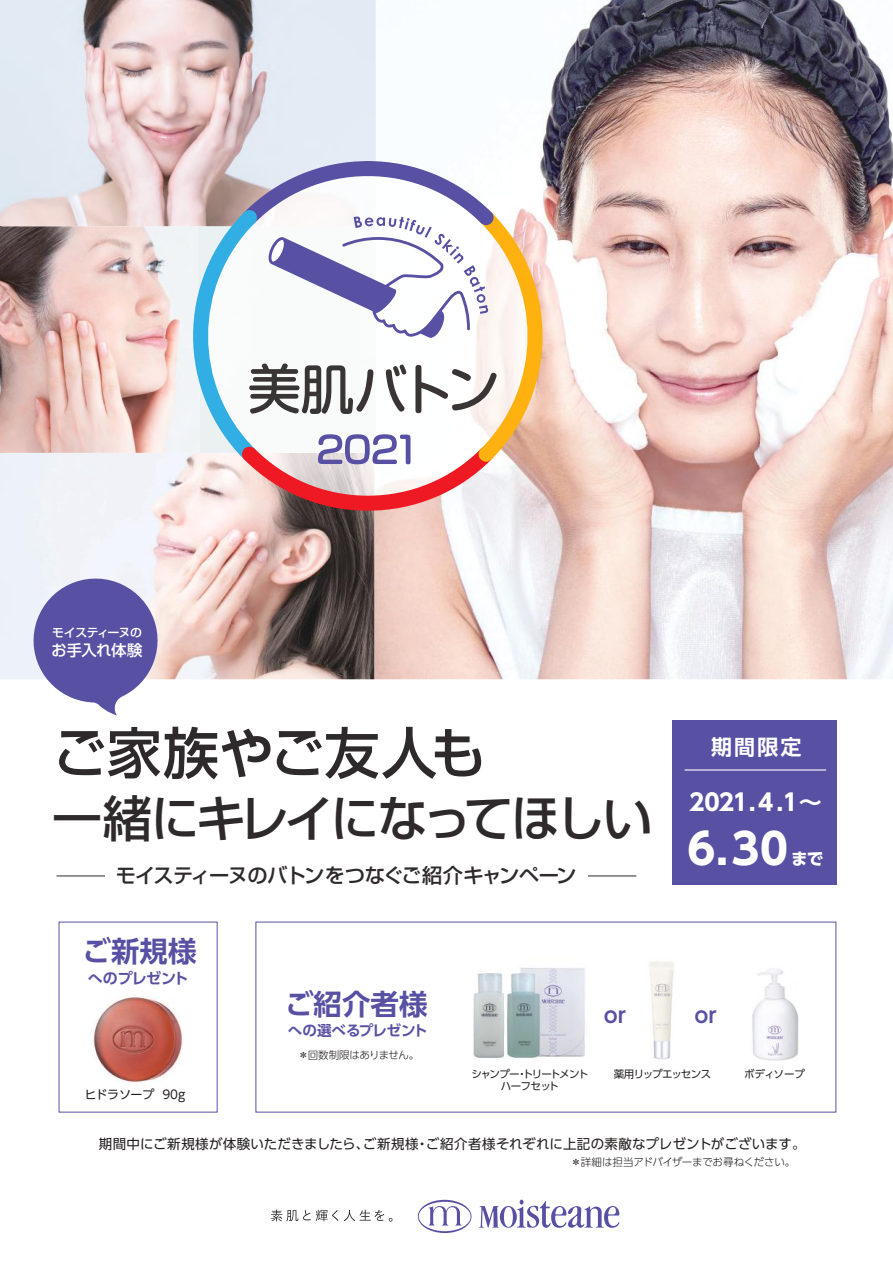
<style>
.page{position:relative;width:893px;height:1263px;background:#fff}
.page>*{position:absolute;margin:0;border:0;box-sizing:border-box;transform-origin:0 0}
.t1{font:55.8px "Shin Go Pro Medium 90 pv RKSJ H";letter-spacing:-.035em;color:#2e292a}
.t2{font:49.35px "Shin Go Pro Medium 90 pv RKSJ H";letter-spacing:-.075em;color:#2e292a}
.t3{font:42.3px "UD Shin Go Pro Bold 90 pv RKSJ H";color:#fff}
.t4{font:28.5px "UD Shin Go Pro De Bold 90 pv RKSJ H";color:#5850a3}
.t5{font:23.1px "UD Shin Go Pro Bold 90 pv RKSJ H";color:#fff}
.t6{font:21px "UD Shin Go Pro De Bold 90 pv RKSJ H";color:#5850a3}
.t7{font:21px "UD Shin Go Pro De Bold 90 pv RKSJ H";color:#fff}
.t8{font:20.25px "Shin Go Pro Medium 90 pv RKSJ H";letter-spacing:-.035em;color:#2e292a}
.t9{font:16.65px "UD Shin Go Pro Bold 90 pv RKSJ H";color:#fff}
.t10{font:15.3px "Shin Go Pro Medium 90 pv RKSJ H";letter-spacing:-.025em;color:#fff}
.t11{font:15px "UD Shin Go Pro De Bold 90 pv RKSJ H";letter-spacing:-.02em;color:#5850a3}
.t12{font:14.55px "UD Shin Go Pro De Bold 90 pv RKSJ H";color:#5850a3}
.t13{font:13.5px "UD Shin Go Pro Regular 90 pv RKSJ H";letter-spacing:.015em;color:#241f1f}
.t14{font:12px "UD Shin Go Pro Regular 90 pv RKSJ H";letter-spacing:-.02em;color:#241f1f}
.t15{font:11.85px "Shin Go Pro Medium 90 pv RKSJ H";letter-spacing:-.04em;color:#fff}
.t16{font:10.5px "UD Shin Go Pro Light 90 pv RKSJ H";letter-spacing:-.025em;color:#241f1f}
.t17{font:10.5px "UD Shin Go Pro Regular 90 pv RKSJ H";letter-spacing:-.14em;color:#241f1f}
.t18{font:10.5px "UD Shin Go Pro Regular 90 pv RKSJ H";letter-spacing:-.07em;color:#241f1f}
.t19{font:10.5px "UD Shin Go Pro Regular 90 pv RKSJ H";letter-spacing:-.05em;color:#241f1f}
</style>
<div class="page">
<img style="left:374px;top:0;width:519px;height:679px">
<img style="left:0;top:0;width:376px;height:226px">
<img style="left:0;top:454px;width:374px;height:225px">
<img style="left:0;top:226px;width:176px;height:227px">
<svg style="left:479px;top:1200px;width:140px;height:28px"></svg>
<svg style="left:418px;top:1200px;width:54px;height:33px"></svg>
<svg style="left:271px;top:1209px;width:67px;height:12px"></svg>
<svg style="left:344px;top:1210px;width:48px;height:11px"></svg>
<svg style="left:58px;top:921px;width:779px;height:192px"></svg>
<svg style="left:26px;top:571px;width:139px;height:144px"></svg>
<svg style="left:176px;top:161px;width:384px;height:350px"></svg>
<div style="left:672px;top:721px;width:164px;height:164px;background:#5850a3"></div>
<hr style="left:685px;top:769px;width:141px;height:1px;background:#fff">
<hr style="left:56px;top:875px;width:580px;height:1px;background:#2e292a">
<div style="left:105px;top:860px;width:483px;height:29px;background:#fff"></div>
<p class="t15" style="left:52px;top:628px;width:92px">モイスティーヌの</p>
<p class="t10" style="left:52px;top:645px;width:92px">お手入れ体験</p>
<h1 class="t1" style="left:52px;top:732px;width:435px">ご家族やご友人も</h1>
<h2 class="t2" style="left:52px;top:799px;width:602px">一緒にキレイになってほしい</h2>
<h3 class="t5" style="left:689px;top:793px;width:134px">2021.4.1～</h3>
<h3 class="t7" style="left:711px;top:739px;width:92px">期間限定</h3>
<h3 class="t3" style="left:687px;top:833px;width:102px">6.30</h3>
<p class="t9" style="left:791px;top:853px;width:34px">まで</p>
<h3 class="t8" style="left:116px;top:868px;width:462px">モイスティーヌのバトンをつなぐご紹介キャンペーン</h3>
<h3 class="t4" style="left:83px;top:940px;width:116px">ご新規様</h3>
<p class="t11" style="left:88px;top:973px;width:102px">へのプレゼント</p>
<p class="t14" style="left:85px;top:1090px;width:102px">ヒドラソープ 90g</p>
<h3 class="t4" style="left:285px;top:994px;width:144px">ご紹介者様</h3>
<p class="t12" style="left:288px;top:1025px;width:141px">への選べるプレゼント</p>
<p class="t16" style="left:298px;top:1051px;width:123px">＊回数制限はありません。</p>
<h3 class="t6" style="left:604px;top:1007px;width:24px">or</h3>
<h3 class="t6" style="left:694px;top:1007px;width:24px">or</h3>
<p class="t17" style="left:471px;top:1070px;width:119px">シャンプー・トリートメント</p>
<p class="t18" style="left:744px;top:1070px;width:62px">ボディソープ</p>
<p class="t18" style="left:501px;top:1082px;width:60px">ハーフセット</p>
<p class="t19" style="left:614px;top:1070px;width:99px">薬用リップエッセンス</p>
<p class="t13" style="left:99px;top:1139px;width:708px">期間中にご新規様が体験いただきましたら、ご新規様・ご紹介者様それぞれに上記の素敵なプレゼントがございます。</p>
<p class="t16" style="left:571px;top:1158px;width:226px">＊詳細は担当アドバイザーまでお尋ねください。</p>
</div>
